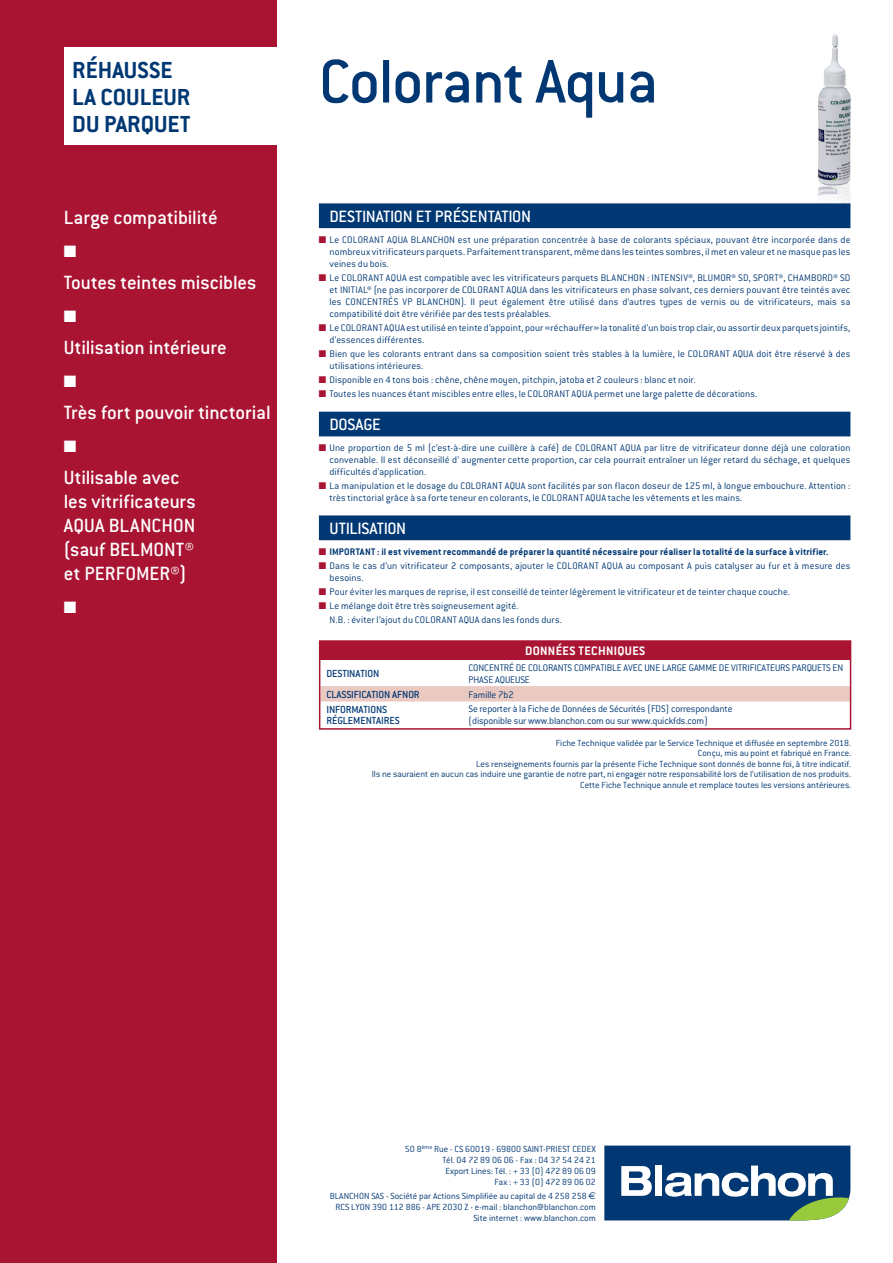
<style>
.page{position:relative;width:893px;height:1263px;background:#fff}
.page>*{position:absolute;margin:0;border:0;box-sizing:border-box;transform-origin:0 0}
.t1{font:500 67.5px "Conduit ITC";letter-spacing:-.02em;color:#013874}
.t2{font:700 25.5px/27px "Conduit ITC";color:#013874}
.t3{font:500 21px/24px "Conduit ITC";letter-spacing:-.005em;color:#fff}
.t4{font:500 18px "Conduit ITC";letter-spacing:-.01em;color:#fff}
.t5{font:16.5px "Zapf Dingbats ITC";color:#fff}
.t6{font:700 13.5px "Conduit ITC";letter-spacing:.025em;color:#fff}
.t7{font:500 11.25px/11.2px "Conduit ITC";letter-spacing:-.01em;color:#013874}
.t8{font:300 10.5px/12px "Conduit ITC";letter-spacing:.01em;color:#013874}
.t9{font:300 10.5px/11.2px "Conduit ITC";letter-spacing:-.01em;color:#013874}
.t10{font:700 10.5px "Conduit ITC";letter-spacing:.005em;color:#013874}
.t11{font:300 9.75px/11.1px "Conduit ITC";color:#013874;text-align:right}
.s1{color:#a91433}
.s2{font-family:"Euro Sans";font-weight:400}
</style>
<div class="page">
<img style="left:805px;top:34px;width:46px;height:195px">
<div style="left:0;top:0;width:276px;height:1263px;background:#a91433"></div>
<div style="left:319px;top:203px;width:531px;height:25px;background:#013874"></div>
<div style="left:319px;top:412px;width:531px;height:24px;background:#013874"></div>
<div style="left:319px;top:515px;width:531px;height:25px;background:#013874"></div>
<div style="left:64px;top:47px;width:217px;height:98px;background:#fff"></div>
<svg style="left:604px;top:1145px;width:246px;height:75px"></svg>
<div style="left:320px;top:642px;width:530px;height:18px;background:#a91433"></div>
<div style="left:322px;top:686px;width:526px;height:16px;background:#eac9c1"></div>
<div style="left:319px;top:640px;width:532px;height:90px;border:2px solid #a91433"></div>
<h2 class="t2" style="left:72px;top:56px;width:120px">RÉHAUSSE<br>LA COULEUR<br>DU PARQUET</h2>
<h3 class="t3" style="left:64px;top:206px;width:155px">Large compatibilité</h3>
<h3 class="t5" style="left:64px;top:243px;width:14px">■</h3>
<h3 class="t3" style="left:64px;top:271px;width:194px">Toutes teintes miscibles</h3>
<h3 class="t5" style="left:64px;top:308px;width:14px">■</h3>
<h3 class="t3" style="left:64px;top:336px;width:165px">Utilisation intérieure</h3>
<h3 class="t5" style="left:64px;top:373px;width:14px">■</h3>
<h3 class="t3" style="left:64px;top:401px;width:208px">Très fort pouvoir tinctorial</h3>
<h3 class="t5" style="left:64px;top:438px;width:14px">■</h3>
<h3 class="t3" style="left:64px;top:466px;width:134px">Utilisable avec les vitrificateurs<br>AQUA BLANCHON (sauf BELMONT® et PERFOMER®)</h3>
<h3 class="t5" style="left:64px;top:599px;width:14px">■</h3>
<h1 class="t1" style="left:319px;top:43px;width:341px">Colorant Aqua</h1>
<h3 class="t4" style="left:330px;top:206px;width:203px">DESTINATION ET PRÉSENTATION</h3>
<p class="t8" style="left:330px;top:233px;width:522px;text-align:justify;text-indent:-11px"><span class="s1">■</span> Le COLORANT AQUA BLANCHON est une préparation concentrée à base de colorants spéciaux, pouvant être incorporée dans de nombreux vitrificateurs parquets. Parfaitement transparent, même dans les teintes sombres, il met en valeur et ne masque pas les veines du bois.</p>
<p class="t8" style="left:330px;top:272px;width:522px;text-align:justify;text-indent:-11px"><span class="s1">■</span> Le COLORANT AQUA est compatible avec les vitrificateurs parquets BLANCHON : INTENSIV®, BLUMOR® SD, SPORT®, CHAMBORD® SD et INITIAL® (ne pas incorporer de COLORANT AQUA dans les vitrificateurs en phase solvant, ces derniers pouvant être teintés avec les CONCENTRÉS VP BLANCHON). Il peut également être utilisé dans d’autres types de vernis ou de vitrificateurs, mais sa compatibilité doit être vérifiée par des tests préalables.</p>
<p class="t8" style="left:330px;top:322px;width:522px;text-indent:-11px"><span class="s1">■</span> Le COLORANT AQUA est utilisé en teinte d’appoint, pour «réchauffer» la tonalité d’un bois trop clair, ou assortir deux parquets jointifs, d’essences différentes.</p>
<p class="t8" style="left:330px;top:348px;width:522px;text-indent:-11px"><span class="s1">■</span> Bien que les colorants entrant dans sa composition soient très stables à la lumière, le COLORANT AQUA doit être réservé à des utilisations intérieures.</p>
<p class="t8" style="left:319px;top:374px;width:378px"><span class="s1">■</span> Disponible en 4 tons bois : chêne, chêne moyen, pitchpin, jatoba et 2 couleurs : blanc et noir.</p>
<p class="t8" style="left:319px;top:388px;width:440px"><span class="s1">■</span> Toutes les nuances étant miscibles entre elles, le COLORANT AQUA permet une large palette de décorations.</p>
<h3 class="t4" style="left:330px;top:415px;width:53px">DOSAGE</h3>
<p class="t8" style="left:330px;top:442px;width:522px;text-align:justify;text-indent:-11px"><span class="s1">■</span> Une proportion de 5 ml (c’est-à-dire une cuillère à café) de COLORANT AQUA par litre de vitrificateur donne déjà une coloration convenable. Il est déconseillé d’ augmenter cette proportion, car cela pourrait entraîner un léger retard du séchage, et quelques difficultés d’application.</p>
<p class="t8" style="left:330px;top:480px;width:522px;text-indent:-11px"><span class="s1">■</span> La manipulation et le dosage du COLORANT AQUA sont facilités par son flacon doseur de 125 ml, à longue embouchure. Attention : très tinctorial grâce à sa forte teneur en colorants, le COLORANT AQUA tache les vêtements et les mains.</p>
<h3 class="t4" style="left:330px;top:518px;width:78px">UTILISATION</h3>
<p class="t10" style="left:319px;top:545px;width:511px"><span class="s1">■</span> IMPORTANT : il est vivement recommandé de préparer la quantité nécessaire pour réaliser la totalité de la surface à vitrifier.</p>
<p class="t8" style="left:330px;top:560px;width:522px;text-indent:-11px"><span class="s1">■</span> Dans le cas d’un vitrificateur 2 composants, ajouter le COLORANT AQUA au composant A puis catalyser au fur et à mesure des besoins.</p>
<p class="t8" style="left:319px;top:586px;width:473px"><span class="s1">■</span> Pour éviter les marques de reprise, il est conseillé de teinter légèrement le vitrificateur et de teinter chaque couche.</p>
<p class="t8" style="left:330px;top:599px;width:234px;line-height:14.1px;text-indent:-11px"><span class="s1">■</span> Le mélange doit être très soigneusement agité.<br>N.B. : éviter l’ajout du COLORANT AQUA dans les fonds durs.</p>
<p class="t6" style="left:525px;top:643px;width:122px">DONNÉES TECHNIQUES</p>
<p class="t7" style="left:326px;top:668px;width:54px">DESTINATION</p>
<p class="t9" style="left:468px;top:663px;width:376px">CONCENTRÉ DE COLORANTS COMPATIBLE AVEC UNE LARGE GAMME DE VITRIFICATEURS PARQUETS EN<br>PHASE AQUEUSE</p>
<p class="t7" style="left:326px;top:689px;width:95px">CLASSIFICATION AFNOR</p>
<p class="t9" style="left:468px;top:689px;width:47px">Famille 7b2</p>
<p class="t7" style="left:326px;top:703px;width:75px">INFORMATIONS<br>RÉGLEMENTAIRES</p>
<p class="t9" style="left:468px;top:703px;width:265px">Se reporter à la Fiche de Données de Sécurités (FDS) correspondante (disponible sur www.blanchon.com ou sur www.quickfds.com)</p>
<p class="t11" style="left:372px;top:737px;width:481px;line-height:10.5px">Fiche Technique validée par le Service Technique et diffusée en septembre 2018.<br>Conçu, mis au point et fabriqué en France.<br>Les renseignements fournis par la présente Fiche Technique sont donnés de bonne foi, à titre indicatif.<br>Ils ne sauraient en aucun cas induire une garantie de notre part, ni engager notre responsabilité lors de l’utilisation de nos produits.<br>Cette Fiche Technique annule et remplace toutes les versions antérieures.</p>
<p class="t11" style="left:405px;top:1143px;width:192px">50 8<sup>ème</sup> Rue - CS 60019 - 69800 SAINT-PRIEST CEDEX Tél. 04 72 89 06 06 - Fax : 04 37 54 24 21<br>Export Lines: Tél. : + 33 (0) 472 89 06 09<br>Fax : + 33 (0) 472 89 06 02</p>
<p class="t11" style="left:330px;top:1190px;width:267px">BLANCHON SAS - Société par Actions Simplifiée au capital de 4 258 258 <span class="s2">e<br></span>RCS LYON 390 112 886 - APE 2030 Z - e-mail : blanchon@blanchon.com<br>Site internet : www.blanchon.com</p>
</div>
